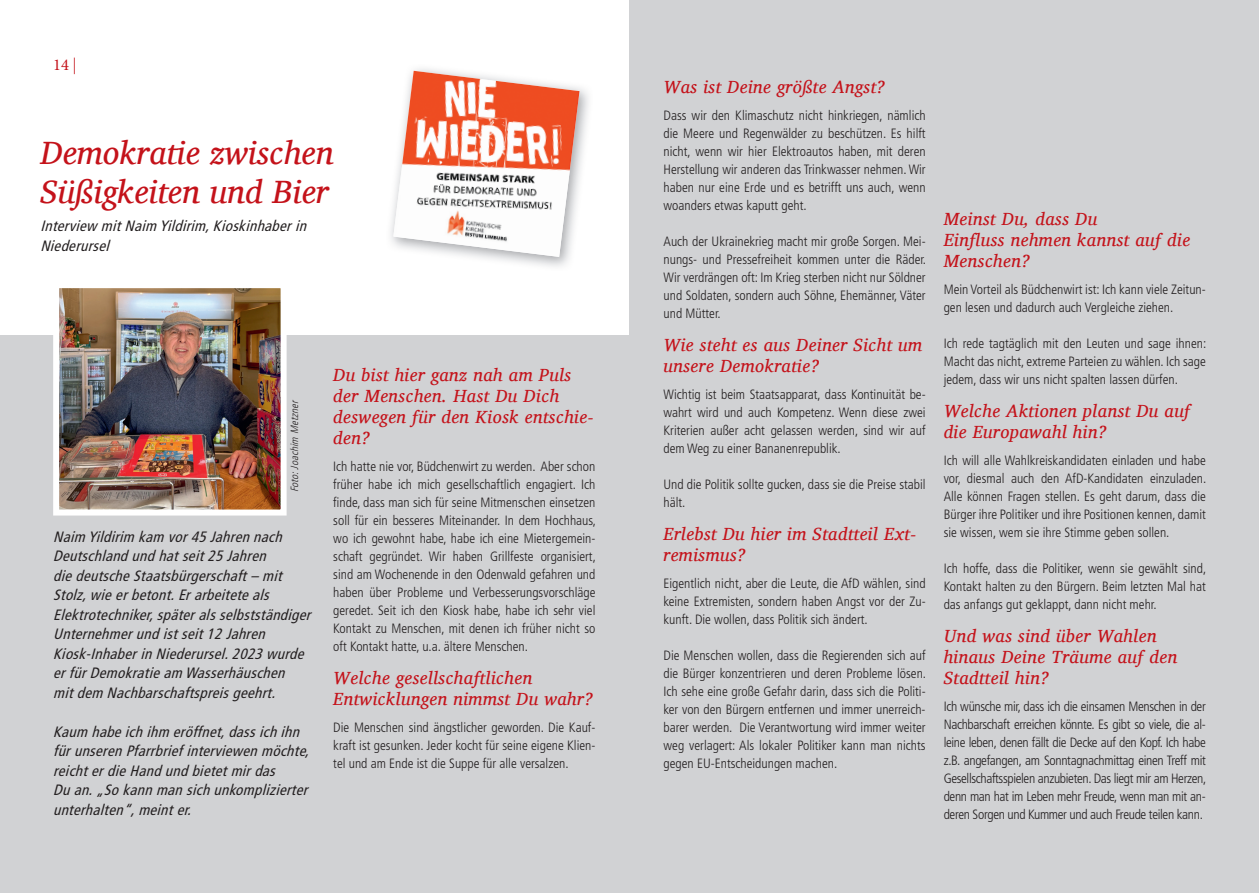
<style>
.page{position:relative;width:1259px;height:893px;background:#fff}
.page>*{position:absolute;margin:0;border:0;box-sizing:border-box;transform-origin:0 0}
.t1{font:italic 33px/39px "Charis SIL";letter-spacing:.005em;color:#c4121a}
.t2{font:italic 18px/21px "Charis SIL";letter-spacing:.025em;color:#c4121a}
.t3{font:16.5px "Minion Pro";color:#c4121a}
.t4{font:italic condensed 15px/19.5px "Frutiger LT Std";color:#231f20}
.t5{font:300 condensed 13.5px/18px "Frutiger LT Std";color:#231f20;text-align:justify}
.t6{font:italic 300 condensed 10.5px "Frutiger LT Std";color:#231f20}
.s1{font-family:"Frutiger LT Std";font-weight:300;font-stretch:condensed}
</style>
<div class="page">
<div style="left:629px;top:0;width:630px;height:893px;background:#d1d2d4"></div>
<div style="left:0;top:336px;width:629px;height:557px;background:#d1d2d4"></div>
<img style="left:50px;top:288px;width:240px;height:228px">
<img style="left:398px;top:71px;width:181px;height:145px">
<img style="left:393px;top:195px;width:171px;height:62px">
<p class="t3" style="left:53px;top:54px;width:25px">14 <span class="s1">|</span></p>
<h1 class="t1" style="left:40px;top:133px;width:295px">Demokratie zwischen<br>Süßigkeiten und Bier</h1>
<p class="t4" style="left:40px;top:216px;width:272px">Interview mitNaim Yildirim,Kioskinhaberin<br>Niederursel</p>
<p class="t6" style="left:289px;top:492px;width:96px;rotate:-90deg">Foto:Joachim Metzner</p>
<p class="t4" style="left:53px;top:527px;width:263px">Naim Yildirim kam vor45Jahrennach Deutschlandundhatseit25Jahren diedeutscheStaatsbürgerschaft–mit Stolz,wieerbetont.Erarbeiteteals Elektrotechniker,späteralsselbstständiger Unternehmerundistseit12Jahren Kiosk-InhaberinNiederursel.2023wurde erfürDemokratieam Wasserhäuschen mitdem Nachbarschaftspreisgeehrt.</p>
<p class="t4" style="left:53px;top:722px;width:262px">Kaum habeichihm eröffnet,dassichihn fürunserenPfarrbriefinterviewenmöchte, reichterdieHandundbietetmirdas Duan.„Sokannmansichunkomplizierter unterhalten“,meinter.</p>
<h2 class="t2" style="left:333px;top:364px;width:262px">Du bist hier ganz nah am Puls der Menschen. Hast Du Dich deswegen für den Kiosk entschie&shy;den?</h2>
<p class="t5" style="left:333px;top:457px;width:264px">Ich hatte nie vor, Büdchenwirt zu werden. Aber schon früher habe ich mich gesellschaftlich engagiert. Ich finde, dass man sich für seine Mitmenschen einsetzen soll für ein besseres Miteinander. In dem Hochhaus, wo ich gewohnt habe, habe ich eine Mietergemein&shy;schaft gegründet. Wir haben Grillfeste organisiert, sind am Wochenende in den Odenwald gefahren und haben über Probleme und Verbesserungsvorschläge geredet. Seit ich den Kiosk habe, habe ich sehr viel Kontakt zu Menschen, mit denen ich früher nicht so oft Kontakt hatte, u.a. ältere Menschen.</p>
<h2 class="t2" style="left:333px;top:667px;width:261px">Welche gesellschaftlichen<br>Entwicklungen nimmst Du wahr?</h2>
<p class="t5" style="left:333px;top:718px;width:264px">Die Menschen sind ängstlicher geworden. Die Kauf&shy;kraft ist gesunken. Jeder kocht für seine eigene Klien&shy;tel und am Ende ist die Suppe für alle versalzen.</p>
<h2 class="t2" style="left:663px;top:76px;width:223px">Was ist Deine größte Angst?</h2>
<p class="t5" style="left:663px;top:106px;width:264px">Dass wir den Klimaschutz nicht hinkriegen, nämlich die Meere und Regenwälder zu beschützen. Es hilft nicht, wenn wir hier Elektroautos haben, mit deren Herstellung wir anderen das Trinkwasser nehmen. Wir haben nur eine Erde und es betrifft uns auch, wenn woanders etwas kaputt geht.</p>
<p class="t5" style="left:663px;top:232px;width:264px">Auch der Ukrainekrieg macht mir große Sorgen. Mei&shy;nungs- und Pressefreiheit kommen unter die Räder.<br>Wir verdrängen oft: Im Krieg sterben nicht nur Söldner und Soldaten, sondern auch Söhne, Ehemänner, Väter und Mütter.</p>
<h2 class="t2" style="left:663px;top:334px;width:260px">Wie steht es aus Deiner Sicht um unsere Demokratie?</h2>
<p class="t5" style="left:663px;top:385px;width:264px">Wichtig ist beim Staatsapparat, dass Kontinuität be&shy;wahrt wird und auch Kompetenz. Wenn diese zwei Kriterien außer acht gelassen werden, sind wir auf dem Weg zu einer Bananenrepublik.</p>
<p class="t5" style="left:663px;top:475px;width:264px">Und die Politik sollte gucken, dass sie die Preise stabil hält.</p>
<h2 class="t2" style="left:663px;top:523px;width:254px">Erlebst Du hier im Stadtteil Ext&shy;remismus?</h2>
<p class="t5" style="left:663px;top:574px;width:264px">Eigentlich nicht, aber die Leute, die AfD wählen, sind keine Extremisten, sondern haben Angst vor der Zu&shy;kunft. Die wollen, dass Politik sich ändert.</p>
<p class="t5" style="left:663px;top:646px;width:264px">Die Menschen wollen, dass die Regierenden sich auf die Bürger konzentrieren und deren Probleme lösen.<br>Ich sehe eine große Gefahr darin, dass sich die Politi&shy;ker von den Bürgern entfernen und immer unerreich&shy;barer werden. Die Verantwortung wird immer weiter weg verlagert: Als lokaler Politiker kann man nichts gegen EU-Entscheidungen machen.</p>
<h2 class="t2" style="left:943px;top:208px;width:248px">Meinst Du, dass Du<br>Einfluss nehmen kannst auf die<br>Menschen?</h2>
<p class="t5" style="left:943px;top:280px;width:264px">Mein Vorteil als Büdchenwirt ist: Ich kann viele Zeitun&shy;gen lesen und dadurch auch Vergleiche ziehen.</p>
<p class="t5" style="left:943px;top:334px;width:264px">Ich rede tagtäglich mit den Leuten und sage ihnen:<br>Macht das nicht, extreme Parteien zu wählen. Ich sage jedem, dass wir uns nicht spalten lassen dürfen.</p>
<h2 class="t2" style="left:943px;top:400px;width:248px">Welche Aktionen planst Du auf die Europawahl hin?</h2>
<p class="t5" style="left:943px;top:451px;width:264px">Ich will alle Wahlkreiskandidaten einladen und habe vor, diesmal auch den AfD-Kandidaten einzuladen.<br>Alle können Fragen stellen. Es geht darum, dass die Bürger ihre Politiker und ihre Positionen kennen, damit sie wissen, wem sie ihre Stimme geben sollen.</p>
<p class="t5" style="left:943px;top:559px;width:264px">Ich hoffe, dass die Politiker, wenn sie gewählt sind, Kontakt halten zu den Bürgern. Beim letzten Mal hat das anfangs gut geklappt, dann nicht mehr.</p>
<h2 class="t2" style="left:943px;top:625px;width:235px">Und was sind über Wahlen hinaus Deine Träume auf den<br>Stadtteil hin?</h2>
<p class="t5" style="left:943px;top:697px;width:264px">Ich wünsche mir, dass ich die einsamen Menschen in der Nachbarschaft erreichen könnte. Es gibt so viele, die al&shy;leine leben, denen fällt die Decke auf den Kopf. Ich habe z.B. angefangen, am Sonntagnachmittag einen Treff mit Gesellschaftsspielen anzubieten. Das liegt mir am Herzen, denn man hat im Leben mehr Freude, wenn man mit an&shy;deren Sorgen und Kummer und auch Freude teilen kann.</p>
</div>
